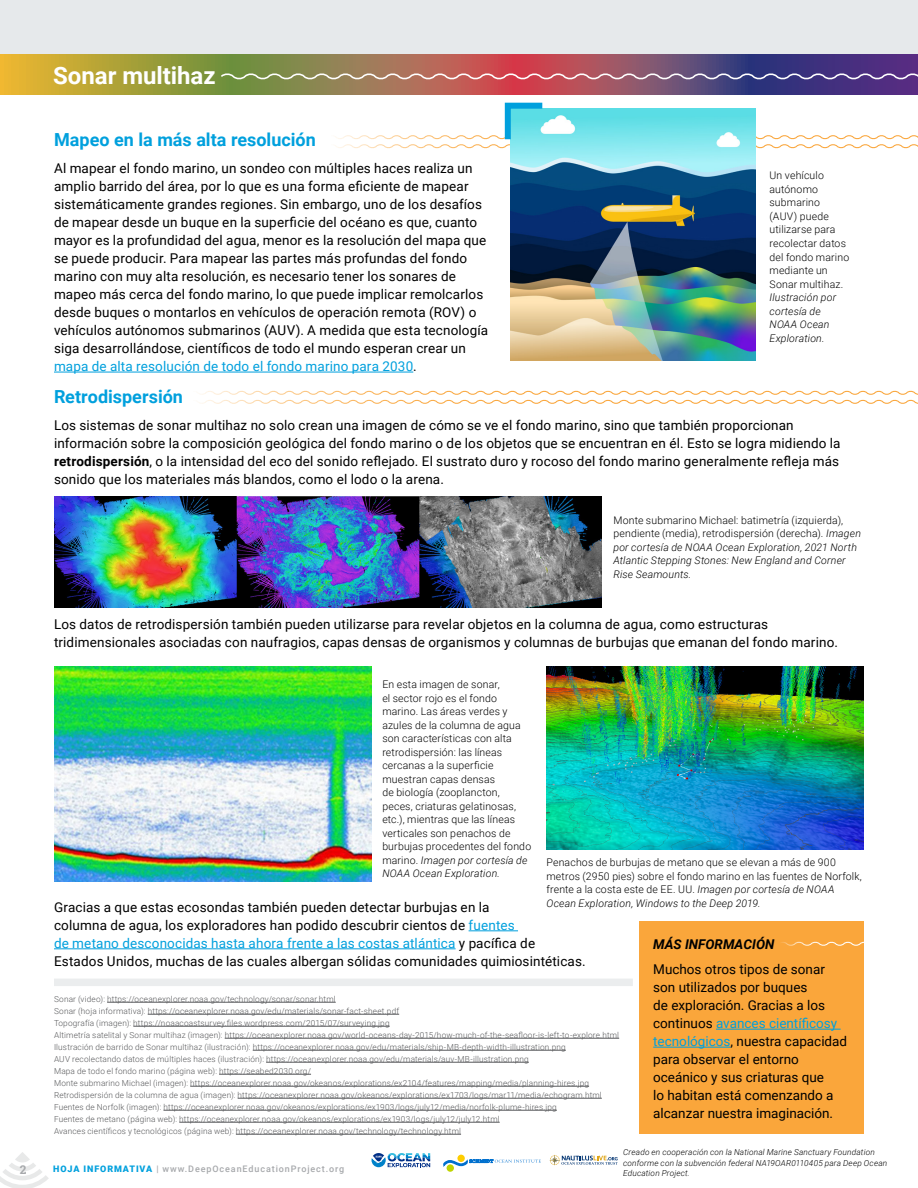
<style>
.page{position:relative;width:918px;height:1188px;background:#fff}
.page>*{position:absolute;margin:0;border:0;box-sizing:border-box;transform-origin:0 0}
.t1{font:700 24px "Roboto";color:#fff}
.Body_Copy{font:700 18px "Roboto";color:#00a0dd}
.Body_Copy-2{font:13.5px/18px "Roboto";letter-spacing:.01em;color:#000}
.t2{font:italic 700 13.5px "Roboto";color:#000}
.t3{font:700 12px "Roboto Slab";color:#a7a9ac}
.t4{font:300 10.5px/13.5px "Roboto";letter-spacing:.015em;color:#000}
.t5{font:italic 300 10.5px/13.5px "Roboto";letter-spacing:.015em;color:#000}
.t6{font:500 9px "Roboto";letter-spacing:.1em;color:#a7a9ac}
.Photo_captions{font:300 8.25px "Roboto";letter-spacing:.02em;color:#58595b}
.Photo_sources{font:italic 300 8.25px/10.5px "Roboto";letter-spacing:.02em;color:#000}
.s1{color:#00a0dd}
.s2{font-style:italic}
.s3{font-weight:700}
.s4{font-style:normal}
.s5{font-weight:900;color:#00a0dd}
</style>
<div class="page">
<div style="left:639px;top:921px;width:225px;height:213px;background:#faa63b"></div>
<div style="left:0;top:0;width:918px;height:54px;background:#e6e9eb"></div>
<svg style="left:0;top:54px;width:918px;height:41px;background:#906d56"></svg>
<img style="left:219px;top:71px;width:699px;height:11px">
<img style="left:511px;top:150px;width:245px;height:211px">
<img style="left:54px;top:496px;width:548px;height:112px">
<img style="left:54px;top:667px;width:318px;height:215px">
<img style="left:546px;top:667px;width:318px;height:183px">
<svg style="left:0;top:1152px;width:49px;height:36px"></svg>
<div style="left:54px;top:979px;width:579px;height:7px;background:#ebedee"></div>
<hr style="left:107px;top:1002px;width:229px;height:1px;background:#58595b">
<hr style="left:148px;top:1014px;width:251px;height:1px;background:#58595b">
<hr style="left:133px;top:1026px;width:257px;height:1px;background:#58595b">
<hr style="left:225px;top:1038px;width:394px;height:1px;background:#58595b">
<hr style="left:253px;top:1050px;width:313px;height:1px;background:#58595b">
<hr style="left:266px;top:1062px;width:263px;height:1px;background:#58595b">
<hr style="left:219px;top:1074px;width:92px;height:1px;background:#58595b">
<hr style="left:190px;top:1086px;width:399px;height:1px;background:#58595b">
<hr style="left:238px;top:1098px;width:364px;height:1px;background:#58595b">
<hr style="left:163px;top:1110px;width:394px;height:1px;background:#58595b">
<hr style="left:179px;top:1122px;width:321px;height:1px;background:#58595b">
<hr style="left:236px;top:1134px;width:225px;height:1px;background:#58595b">
<hr style="left:469px;top:931px;width:49px;height:1px;background:#00a0dd">
<hr style="left:54px;top:949px;width:402px;height:1px;background:#00a0dd">
<svg style="left:201px;top:390px;width:717px;height:14px"></svg>
<hr style="left:54px;top:372px;width:359px;height:1px;background:#00a0dd">
<svg style="left:335px;top:102px;width:583px;height:48px"></svg>
<hr style="left:716px;top:1029px;width:125px;height:1px;background:#00a0dd">
<hr style="left:653px;top:1047px;width:78px;height:1px;background:#00a0dd">
<svg style="left:781px;top:941px;width:83px;height:5px"></svg>
<svg style="left:549px;top:1155px;width:69px;height:11px"></svg>
<div style="left:447px;top:1164px;width:7px;height:8px;background:#c0d400;border-radius:50%"></div>
<svg style="left:443px;top:1157px;width:98px;height:12px"></svg>
<svg style="left:372px;top:1153px;width:58px;height:14px"></svg>
<p class="t3" style="left:20px;top:1161px;width:8px">2</p>
<p class="t1" style="left:53px;top:58px;width:164px">Sonar multihaz</p>
<p class="Body_Copy" style="left:54px;top:127px;width:263px">Mapeo en la más alta resolución</p>
<p class="Body_Copy-2" style="left:54px;top:159px;width:436px">Al mapear el fondo marino, un sondeo con múltiples haces realiza un amplio barrido del área, por lo que es una forma eficiente de mapear sistemáticamente grandes regiones. Sin embargo, uno de los desafíos de mapear desde un buque en la superficie del océano es que, cuanto mayor es la profundidad del agua, menor es la resolución del mapa que se puede producir. Para mapear las partes más profundas del fondo marino con muy alta resolución, es necesario tener los sonares de mapeo más cerca del fondo marino, lo que puede implicar remolcarlos desde buques o montarlos en vehículos de operación remota (ROV) o vehículos autónomos submarinos (AUV). A medida que esta tecnología siga desarrollándose, científicos de todo el mundo esperan crear un <span class="s1">mapa de alta resolución de todo el fondo marino para 2030</span>.</p>
<p class="t4" style="left:770px;top:169px;width:81px">Un vehículo autónomo submarino (AUV) puede utilizarse para recolectar datos del fondo marino mediante un<br>Sonar multihaz.<br><span class="s2">Ilustración por cortesía de<br>NOAA Ocean<br>Exploration.</span></p>
<p class="Body_Copy" style="left:54px;top:384px;width:131px">Retrodispersión</p>
<p class="Body_Copy-2" style="left:54px;top:416px;width:788px">Los sistemas de sonar multihaz no solo crean una imagen de cómo se ve el fondo marino, sino que también proporcionan información sobre la composición geológica del fondo marino o de los objetos que se encuentran en él. Esto se logra midiendo la <span class="s3">retrodispersión</span>, o la intensidad del eco del sonido reflejado. El sustrato duro y rocoso del fondo marino generalmente refleja más sonido que los materiales más blandos, como el lodo o la arena.</p>
<p class="t5" style="left:613px;top:513px;width:249px"><span class="s4">Monte submarino Michael: batimetría (izquierda), pendiente (media), retrodispersión (derecha).</span> Imagen por cortesía de NOAA Ocean Exploration, 2021 North Atlantic Stepping Stones: New England and Corner Rise Seamounts.</p>
<p class="Body_Copy-2" style="left:54px;top:614px;width:785px">Los datos de retrodispersión también pueden utilizarse para revelar objetos en la columna de agua, como estructuras tridimensionales asociadas con naufragios, capas densas de organismos y columnas de burbujas que emanan del fondo marino.</p>
<p class="t4" style="left:382px;top:677px;width:150px">En esta imagen de sonar,<br>el sector rojo es el fondo marino. Las áreas verdes y azules de la columna de agua son características con alta retrodispersión: las líneas cercanas a la superficie muestran capas densas<br>de biología (zooplancton, peces, criaturas gelatinosas, etc.), mientras que las líneas verticales son penachos de burbujas procedentes del fondo marino. <span class="s2">Imagen por cortesía de<br>NOAA Ocean Exploration.</span></p>
<p class="t4" style="left:546px;top:855px;width:317px">Penachos de burbujas de metano que se elevan a más de 900 metros (2950 pies) sobre el fondo marino en las fuentes de Norfolk, frente a la costa este de EE. UU. <span class="s2">Imagen por cortesía de NOAA Ocean Exploration, Windows to the Deep 2019.</span></p>
<p class="t2" style="left:653px;top:935px;width:123px">MÁS INFORMACIÓN</p>
<p class="Body_Copy-2" style="left:653px;top:960px;width:195px">Muchos otros tipos de sonar son utilizados por buques<br>de exploración. Gracias a los continuos <span class="s1">avances científicosy tecnológicos</span>, nuestra capacidad para observar el entorno oceánico y sus criaturas que<br>lo habitan está comenzando a alcanzar nuestra imaginación.</p>
<p class="Photo_sources" style="left:623px;top:1147px;width:266px">Creado en cooperación con la National Marine Sanctuary Foundation conforme con la subvención federal NA19OAR0110405 para Deep Ocean</p>
<p class="Body_Copy-2" style="left:54px;top:898px;width:533px">Gracias a que estas ecosondas también pueden detectar burbujas en la<br>columna de agua, los exploradores han podido descubrir cientos de <span class="s1">fuentes<br>de metano desconocidas hasta ahora frente a las costas atlántica</span> y pacífica de Estados Unidos, muchas de las cuales albergan sólidas comunidades quimiosintéticas.</p>
<p class="Photo_captions" style="left:54px;top:993px;width:283px">Sonar (video): https://oceanexplorer.noaa.gov/technology/sonar/sonar.html</p>
<p class="Photo_captions" style="left:54px;top:1005px;width:347px">Sonar (hoja informativa): https://oceanexplorer.noaa.gov/edu/materials/sonar-fact-sheet.pdf</p>
<p class="Photo_captions" style="left:54px;top:1017px;width:337px">Topografía (imagen): https://noaacoastsurvey.files.wordpress.com/2015/07/surveying.jpg</p>
<p class="Photo_captions" style="left:54px;top:1029px;width:567px">Altimetría satelital y Sonar multihaz (imagen): https://oceanexplorer.noaa.gov/world-oceans-day-2015/how-much-of-the-seafloor-is-left-to-explore.html</p>
<p class="Photo_captions" style="left:54px;top:1041px;width:513px">Ilustración de barrido de Sonar multihaz (ilustración): https://oceanexplorer.noaa.gov/edu/materials/ship-MB-depth-width-illustration.png</p>
<p class="Photo_captions" style="left:54px;top:1053px;width:476px">AUV recolectando datos de múltiples haces (ilustración): https://oceanexplorer.noaa.gov/edu/materials/auv-MB-illustration.png</p>
<p class="Photo_captions" style="left:54px;top:1065px;width:259px">Mapa de todo el fondo marino (página web): https://seabed2030.org/</p>
<p class="Photo_captions" style="left:54px;top:1077px;width:537px">Monte submarino Michael (imagen): https://oceanexplorer.noaa.gov/okeanos/explorations/ex2104/features/mapping/media/planning-hires.jpg</p>
<p class="Photo_captions" style="left:54px;top:1089px;width:549px">Retrodispersión de la columna de agua (imagen): https://oceanexplorer.noaa.gov/okeanos/explorations/ex1703/logs/mar11/media/echogram.html</p>
<p class="Photo_captions" style="left:54px;top:1101px;width:504px">Fuentes de Norfolk (imagen): https://oceanexplorer.noaa.gov/okeanos/explorations/ex1903/logs/july12/media/norfolk-plume-hires.jpg</p>
<p class="Photo_captions" style="left:54px;top:1113px;width:447px">Fuentes de metano (página web): https://oceanexplorer.noaa.gov/okeanos/explorations/ex1903/logs/july12/july12.html</p>
<p class="Photo_captions" style="left:54px;top:1125px;width:409px">Avances científicos y tecnológicos (página web): https://oceanexplorer.noaa.gov/technology/technology.html</p>
<p class="t6" style="left:53px;top:1162px;width:293px"><span class="s5">HOJA INFORMATIVA</span> | www.DeepOceanEducationProject.org</p>
<p class="Photo_sources" style="left:623px;top:1168px;width:68px">Education Project.</p>
</div>
